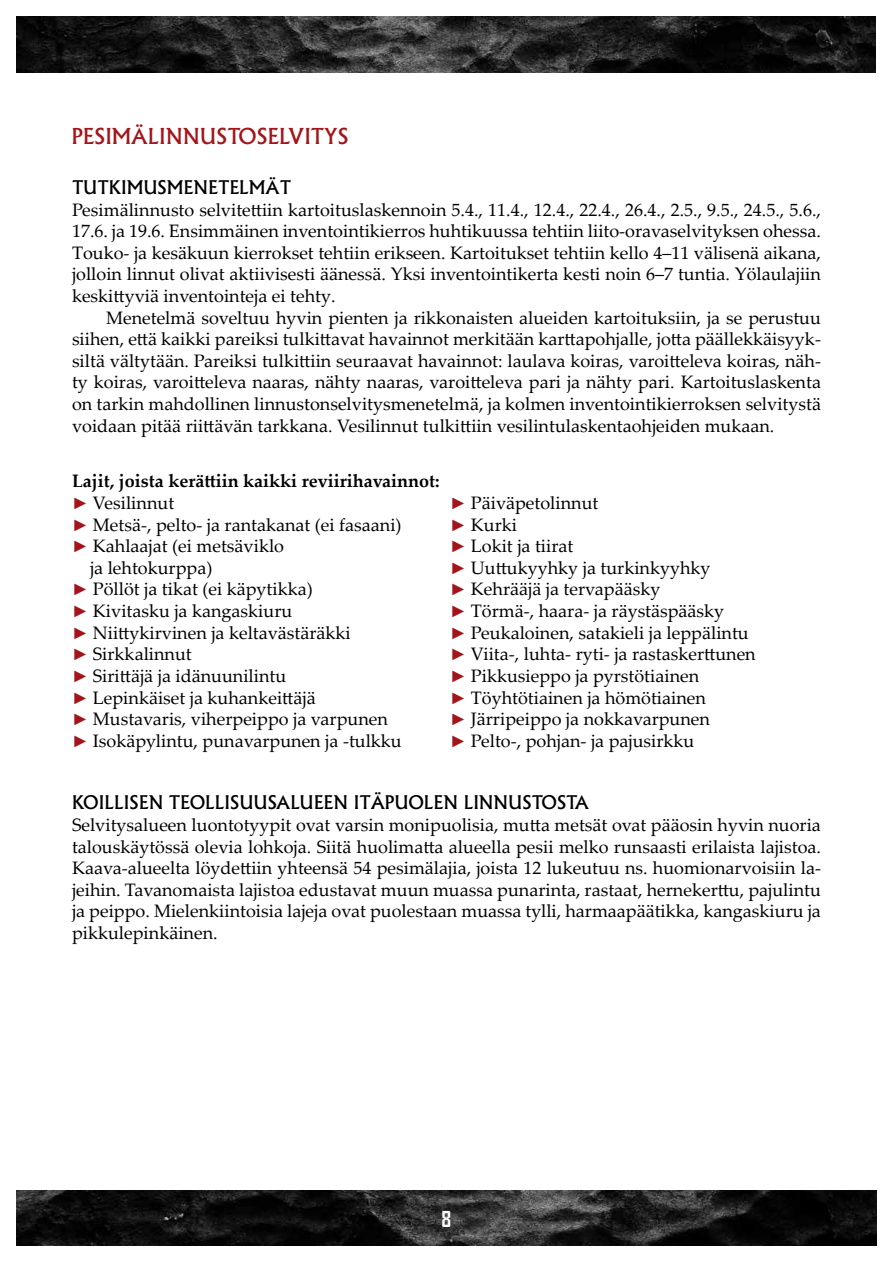
<style>
.page{position:relative;width:893px;height:1263px;background:#fff}
.page>*{position:absolute;margin:0;border:0;box-sizing:border-box;transform-origin:0 0}
.t1{font:500 21px "Albertus";color:#a3151a}
.t2{font:700 21px "Agency FB";color:#fff}
.t3{font:18px/21.6px "Palatino Linotype";color:#000;text-align:justify}
.t4{font:500 18px "Albertus";color:#000}
.t5{font:700 18px/21.6px "Palatino Linotype";color:#000}
.s1{font-family:"Arial";font-weight:400;font-size:16.5px;color:#a3151a}
.s2{font-weight:400}
.s3{font-family:"Arial";font-size:16.5px;color:#a3151a}
</style>
<div class="page">
<img style="left:17px;top:1191px;width:859px;height:55px">
<img style="left:17px;top:17px;width:859px;height:55px">
<p class="t1" style="left:72px;top:123px;width:278px">PESIMÄLINN USTOSELVITYS</p>
<p class="t4" style="left:72px;top:176px;width:221px">TUTKIMUSMEN ETELMÄT</p>
<p class="t3" style="left:72px;top:198px;width:750px">Pesimälinnusto selvitettiin kartoituslaskennoin 5.4., 11.4., 12.4., 22.4., 26.4., 2.5., 9.5., 24.5., 5.6., 17.6. ja 19.6. Ensimmäinen inventointikierros huhtikuussa tehtiin liito-oravaselvityksen ohessa.<br>Touko- ja kesäkuun kierrokset tehtiin erikseen. Kartoitukset tehtiin kello 4–11 välisenä aikana, jolloin linnut olivat aktiivisesti äänessä. Yksi inventointikerta kesti noin 6–7 tuntia. Yölaulajiin keskittyviä inventointeja ei tehty.</p>
<p class="t3" style="left:72px;top:306px;width:750px;text-indent:34px">Menetelmä soveltuu hyvin pienten ja rikkonaisten alueiden kartoituksiin, ja se perustuu siihen, että kaikki pareiksi tulkittavat havainnot merkitään karttapohjalle, jotta päällekkäisyyk&shy;siltä vältytään. Pareiksi tulkittiin seuraavat havainnot: laulava koiras, varoitteleva koiras, näh&shy;ty koiras, varoitteleva naaras, nähty naaras, varoitteleva pari ja nähty pari. Kartoituslaskenta on tarkin mahdollinen linnustonselvitysmenetelmä, ja kolmen inventointikierroksen selvitystä voidaan pitää riittävän tarkkana. Vesilinnut tulkittiin vesilintulaskentaohjeiden mukaan.</p>
<p class="t5" style="left:72px;top:470px;width:369px">Lajit, joista kerättiin kaikki reviirihavainnot: <span class="s1">►</span> <span class="s2">Vesilinnut</span></p>
<p class="t3" style="left:450px;top:491px;width:150px"><span class="s3">►</span> Päiväpetolinnut</p>
<p class="t3" style="left:72px;top:513px;width:331px"><span class="s3">►</span> Metsä-, pelto- ja rantakanat (ei fasaani)</p>
<p class="t3" style="left:450px;top:513px;width:69px"><span class="s3">►</span> Kurki</p>
<p class="t3" style="left:72px;top:535px;width:214px"><span class="s3">►</span> Kahlaajat (ei metsäviklo</p>
<p class="t3" style="left:450px;top:535px;width:125px"><span class="s3">►</span> Lokit ja tiirat</p>
<p class="t3" style="left:90px;top:556px;width:124px">ja lehtokurppa)</p>
<p class="t3" style="left:450px;top:556px;width:262px"><span class="s3">►</span> Uuttukyyhky ja turkinkyyhky</p>
<p class="t3" style="left:72px;top:578px;width:242px"><span class="s3">►</span> Pöllöt ja tikat (ei käpytikka)</p>
<p class="t3" style="left:450px;top:578px;width:212px"><span class="s3">►</span> Kehrääjä ja tervapääsky</p>
<p class="t3" style="left:72px;top:599px;width:222px"><span class="s3">►</span> Kivitasku ja kangaskiuru</p>
<p class="t3" style="left:450px;top:599px;width:276px"><span class="s3">►</span> Törmä-, haara- ja räystäspääsky</p>
<p class="t3" style="left:72px;top:621px;width:280px"><span class="s3">►</span> Niittykirvinen ja keltavästäräkki</p>
<p class="t3" style="left:450px;top:621px;width:300px"><span class="s3">►</span> Peukaloinen, satakieli ja leppälintu</p>
<p class="t3" style="left:72px;top:643px;width:121px"><span class="s3">►</span> Sirkkalinnut</p>
<p class="t3" style="left:450px;top:643px;width:307px"><span class="s3">►</span> Viita-, luhta- ryti- ja rastaskerttunen</p>
<p class="t3" style="left:72px;top:664px;width:216px"><span class="s3">►</span> Sirittäjä ja idänuunilintu</p>
<p class="t3" style="left:450px;top:664px;width:251px"><span class="s3">►</span> Pikkusieppo ja pyrstötiainen</p>
<p class="t3" style="left:72px;top:686px;width:245px"><span class="s3">►</span> Lepinkäiset ja kuhankeittäjä</p>
<p class="t3" style="left:450px;top:686px;width:257px"><span class="s3">►</span> Töyhtötiainen ja hömötiainen</p>
<p class="t3" style="left:72px;top:707px;width:317px"><span class="s3">►</span> Mustavaris, viherpeippo ja varpunen</p>
<p class="t3" style="left:450px;top:707px;width:262px"><span class="s3">►</span> Järripeippo ja nokkavarpunen</p>
<p class="t3" style="left:72px;top:729px;width:331px"><span class="s3">►</span> Isokäpylintu, punavarpunen ja -tulkku</p>
<p class="t3" style="left:450px;top:729px;width:246px"><span class="s3">►</span> Pelto-, pohjan- ja pajusirkku</p>
<p class="t4" style="left:72px;top:792px;width:513px">KOILLISEN TEOLLISUUSALUEEN ITÄPUOLEN LINN USTOSTA</p>
<p class="t3" style="left:72px;top:813px;width:750px">Selvitysalueen luontotyypit ovat varsin monipuolisia, mutta metsät ovat pääosin hyvin nuoria talouskäytössä olevia lohkoja. Siitä huolimatta alueella pesii melko runsaasti erilaista lajistoa.<br>Kaava-alueelta löydettiin yhteensä 54 pesimälajia, joista 12 lukeutuu ns. huomionarvoisiin la&shy;jeihin. Tavanomaista lajistoa edustavat muun muassa punarinta, rastaat, hernekerttu, pajulintu ja peippo. Mielenkiintoisia lajeja ovat puolestaan muassa tylli, harmaapäätikka, kangaskiuru ja pikkulepinkäinen.</p>
<p class="t2" style="left:442px;top:1206px;width:11px">8</p>
</div>
